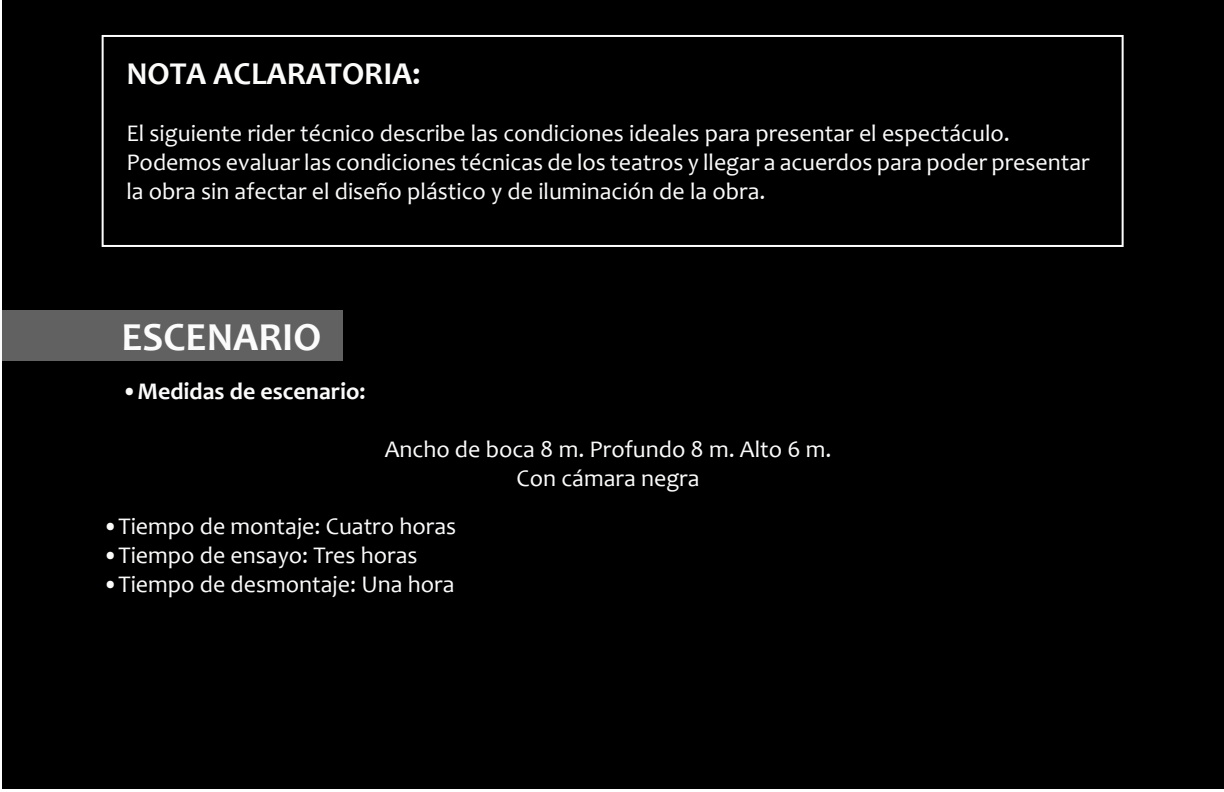
<style>
.page{position:relative;width:1224px;height:792px;background:#fff}
.page>*{position:absolute;margin:0;border:0;box-sizing:border-box;transform-origin:0 0}
.t1{font:700 40px "Candara";color:#fbfbfc}
.t2{font:700 32px "Candara";color:#fbfcfa}
.t3{font:24px/28.8px "Candara";color:#fbfcfa}
.t4{font:700 24px "Candara";color:#fbfcfa}
</style>
<div class="page">
<div style="left:2px;top:0;width:1222px;height:788px;background:#000001"></div>
<div style="left:0;top:311px;width:342px;height:50px;background:#616162"></div>
<div style="left:102px;top:35px;width:1022px;height:212px;border:2px solid #fff"></div>
<h2 class="t2" style="left:126px;top:53px;width:296px">NOTA ACLARATORIA:</h2>
<p class="t3" style="left:126px;top:119px;width:965px">El siguiente rider técnico describe las condiciones ideales para presentar el espectáculo.<br>Podemos evaluar las condiciones técnicas de los teatros y llegar a acuerdos para poder presentar la obra sin afectar el diseño plástico y de iluminación de la obra.</p>
<h1 class="t1" style="left:122px;top:312px;width:201px">ESCENARIO</h1>
<p class="t4" style="left:122px;top:376px;width:245px">•Medidas de escenario:</p>
<p class="t3" style="left:385px;top:434px;width:448px;text-align:center">Ancho de boca 8 m. Profundo 8 m. Alto 6 m.<br>Con cámara negra</p>
<p class="t3" style="left:103px;top:512px;width:355px">•Tiempo de montaje: Cuatro horas</p>
<p class="t3" style="left:103px;top:541px;width:316px">•Tiempo de ensayo: Tres horas</p>
<p class="t3" style="left:103px;top:569px;width:353px">•Tiempo de desmontaje: Una hora</p>
</div>
